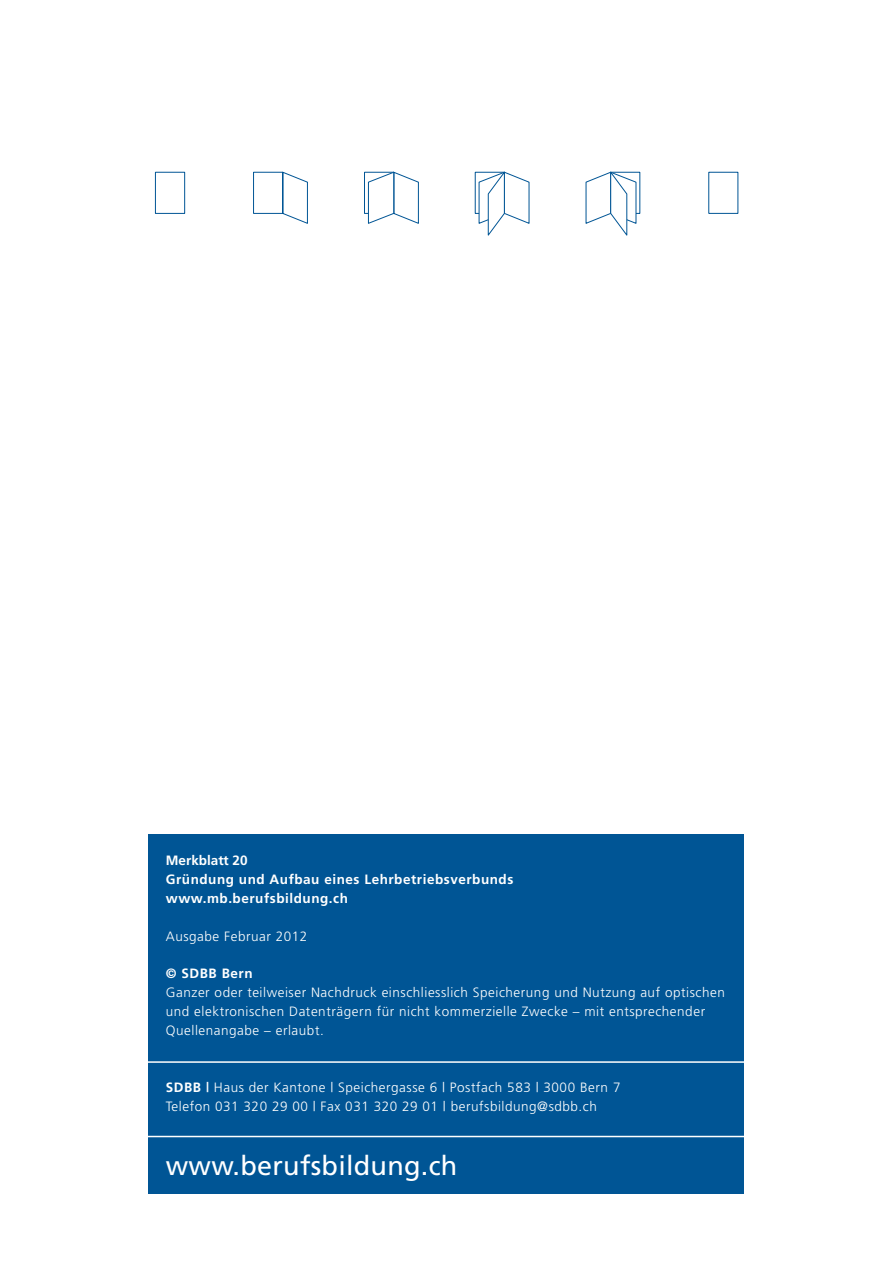
<style>
.page{position:relative;width:893px;height:1263px;background:#fff}
.page>*{position:absolute;margin:0;border:0;box-sizing:border-box;transform-origin:0 0}
.t1{font:27px "Frutiger";letter-spacing:.01em;color:#fff}
.t2{font:300 13.5px/18.9px "Frutiger";letter-spacing:.04em;color:#fff}
.t3{font:700 13.5px/18.9px "Frutiger";letter-spacing:.04em;color:#fff}
.s1{font-weight:700}
</style>
<div class="page">
<svg style="left:155px;top:171px;width:264px;height:53px"></svg>
<svg style="left:474px;top:171px;width:56px;height:65px"></svg>
<svg style="left:585px;top:171px;width:56px;height:65px"></svg>
<div style="left:149px;top:834px;width:595px;height:360px;background:#005595"></div>
<hr style="left:129px;top:1136px;width:660px;height:1px;background:#fff">
<hr style="left:129px;top:1061px;width:660px;height:2px;background:#fff">
<p class="t3" style="left:166px;top:851px;width:349px">Merkblatt 20<br>Gründung und Aufbau eines Lehrbetriebsverbunds www.mb.berufsbildung.ch</p>
<p class="t2" style="left:166px;top:926px;width:143px">Ausgabe Februar 2012</p>
<p class="t3" style="left:166px;top:964px;width:88px">© SDBB Bern</p>
<p class="t2" style="left:166px;top:983px;width:560px">Ganzer oder teilweiser Nachdruck einschliesslich Speicherung und Nutzung auf optischen und elektronischen Datenträgern für nicht kommerzielle Zwecke – mit entsprechender<br>Quellenangabe – erlaubt.</p>
<p class="t2" style="left:166px;top:1077px;width:456px"><span class="s1">SDBB |</span> Haus der Kantone | Speichergasse 6 | Postfach 583 | 3000 Bern 7<br>Telefon 031 320 29 00 | Fax 031 320 29 01 | berufsbildung@sdbb.ch</p>
<h1 class="t1" style="left:166px;top:1150px;width:293px">www.berufsbildung.ch</h1>
</div>
